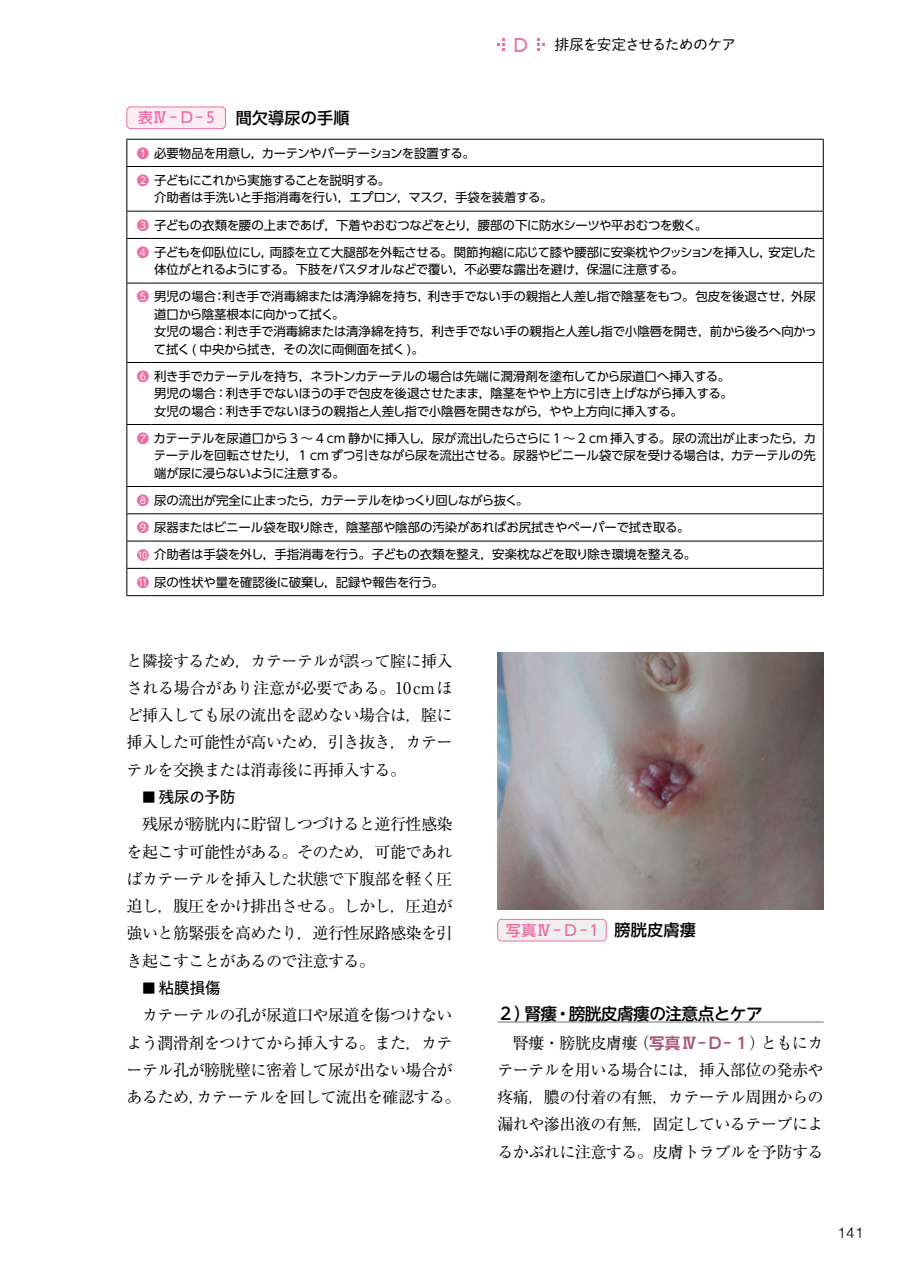
<style>
.page{position:relative;width:903px;height:1275px;background:#fff}
.page>*{position:absolute;margin:0;border:0;box-sizing:border-box;transform-origin:0 0}
.t1{font:500 19.78px "Avenir";color:#eb6ea5}
.t2{font:500 16.8px "UD Shin M Go Pro";letter-spacing:-.035em;color:#000}
.t3{font:16.1px/27.3px "Ryumin Pro";letter-spacing:-.04em;color:#000;text-align:justify}
.t4{font:500 16.1px "UD Shin Go Pro";letter-spacing:.01em;color:#000}
.t5{font:16.1px "PA1 Gothic Std N";letter-spacing:-.04em;color:#000}
.t6{font:500 14.88px "UD Shin Go Pro";color:#eb6ea5}
.t7{font:14.88px "P Shuei M Go Std N L";letter-spacing:-.065em;color:#000}
.t8{font:300 14.88px "Helvetica";color:#000}
.t9{font:12.42px/27.3px "UD Shin Go Pro";letter-spacing:-.025em;color:#000}
.s1{color:#eb6ea5}
.s2{font-size:9.28px;color:#fff}
.s3{font-size:12.95px}
.s4{font-family:"UD Shin Go Pro De";font-weight:700;font-size:15.58px;color:#a9587e}
</style>
<div class="page">
<hr style="left:497px;top:1021px;width:326px;height:2px;background:#b5b6b6">
<svg style="left:126px;top:106px;width:100px;height:23px;background:#fae1ec"></svg>
<hr style="left:152px;top:139px;width:671px;height:1px;background:#000">
<svg style="left:823px;top:140px;width:1px;height:26px"></svg>
<svg style="left:126px;top:139px;width:26px;height:28px"></svg>
<hr style="left:126px;top:167px;width:1px;height:44px;background:#000">
<hr style="left:152px;top:166px;width:671px;height:1px;background:#000">
<hr style="left:823px;top:167px;width:1px;height:44px;background:#000">
<hr style="left:152px;top:211px;width:671px;height:1px;background:#000">
<svg style="left:823px;top:211px;width:1px;height:27px"></svg>
<svg style="left:126px;top:211px;width:26px;height:28px"></svg>
<hr style="left:126px;top:239px;width:1px;height:44px;background:#000">
<hr style="left:152px;top:238px;width:671px;height:1px;background:#000">
<hr style="left:823px;top:239px;width:1px;height:44px;background:#000">
<svg style="left:127px;top:283px;width:25px;height:1px"></svg>
<hr style="left:126px;top:283px;width:1px;height:79px;background:#000">
<hr style="left:152px;top:283px;width:671px;height:1px;background:#000">
<hr style="left:823px;top:283px;width:1px;height:79px;background:#000">
<svg style="left:126px;top:362px;width:26px;height:1px"></svg>
<hr style="left:126px;top:363px;width:1px;height:61px;background:#000">
<hr style="left:152px;top:362px;width:671px;height:1px;background:#000">
<hr style="left:823px;top:363px;width:1px;height:61px;background:#000">
<svg style="left:126px;top:424px;width:26px;height:1px"></svg>
<hr style="left:126px;top:425px;width:1px;height:61px;background:#000">
<hr style="left:152px;top:424px;width:671px;height:1px;background:#000">
<hr style="left:823px;top:425px;width:1px;height:61px;background:#000">
<hr style="left:152px;top:486px;width:671px;height:1px;background:#000">
<hr style="left:152px;top:513px;width:671px;height:1px;background:#000">
<hr style="left:152px;top:541px;width:671px;height:1px;background:#000">
<hr style="left:152px;top:568px;width:671px;height:1px;background:#000">
<svg style="left:823px;top:487px;width:1px;height:108px"></svg>
<svg style="left:126px;top:486px;width:26px;height:110px"></svg>
<hr style="left:152px;top:595px;width:671px;height:1px;background:#000">
<div style="left:137px;top:549px;width:12px;height:12px;background:#eb6ea5;border-radius:50%"></div>
<div style="left:137px;top:576px;width:12px;height:12px;background:#eb6ea5;border-radius:50%"></div>
<svg style="left:497px;top:918px;width:110px;height:24px"></svg>
<img style="left:497px;top:652px;width:326px;height:257px">
<svg style="left:497px;top:38px;width:8px;height:13px"></svg>
<svg style="left:537px;top:38px;width:8px;height:13px"></svg>
<h1 class="t1" style="left:514px;top:28px;width:16px">D</h1>
<p class="t7" style="left:554px;top:34px;width:183px">排尿を安定させるためのケア</p>
<p class="t6" style="left:138px;top:106px;width:78px">表Ⅳ-D-5</p>
<p class="t4" style="left:236px;top:105px;width:115px">間欠導尿の手順</p>
<p class="t9" style="left:137px;top:139px;width:339px"><span class="s1">❶</span> 必要物品を用意し，カーテンやパーテーションを設置する。<br><span class="s1">❷</span> 子どもにこれから実施することを説明する。</p>
<p class="t9" style="left:137px;top:183px;width:681px;text-indent:17px">介助者は手洗いと手指消毒を行い，エプロン，マスク，手袋を装着する。<br><span class="s1">❸</span> 子どもの衣類を腰の上まであげ，下着やおむつなどをとり，腰部の下に防水シーツや平おむつを敷く。<br><span class="s1">❹</span> 子どもを仰臥位にし，両膝を立て大腿部を外転させる。関節拘縮に応じて膝や腰部に安楽枕やクッションを挿入し，安定した</p>
<p class="t9" style="left:137px;top:255px;width:680px;text-indent:17px">体位がとれるようにする。下肢をバスタオルなどで覆い，不必要な露出を避け，保温に注意する。<br><span class="s1">❺</span> 男児の場合：利き手で消毒綿または清浄綿を持ち，利き手でない手の親指と人差し指で陰茎をもつ。包皮を後退させ，外尿</p>
<p class="t9" style="left:154px;top:305px;width:664px;line-height:17.3px">道口から陰茎根本に向かって拭く。<br>女児の場合：利き手で消毒綿または清浄綿を持ち，利き手でない手の親指と人差し指で小陰唇を開き，前から後ろへ向かって拭く ( 中央から拭き，その次に両側面を拭く )。</p>
<p class="t9" style="left:154px;top:367px;width:580px;line-height:17.3px;text-indent:-17px"><span class="s1">❻</span> 利き手でカテーテルを持ち，ネラトンカテーテルの場合は先端に潤滑剤を塗布してから尿道口へ挿入する。男児の場合：利き手でないほうの手で包皮を後退させたまま，陰茎をやや上方に引き上げながら挿入する。女児の場合：利き手でないほうの親指と人差し指で小陰唇を開きながら，やや上方向に挿入する。</p>
<p class="t9" style="left:154px;top:429px;width:664px;line-height:17.3px;text-align:justify;text-indent:-17px"><span class="s1">❼</span> カテーテルを尿道口から３～４cm 静かに挿入し，尿が流出したらさらに１～２cm 挿入する。尿の流出が止まったら，カテーテルを回転させたり，１cm ずつ引きながら尿を流出させる。尿器やビニール袋で尿を受ける場合は，カテーテルの先端が尿に浸らないように注意する。</p>
<p class="t9" style="left:137px;top:486px;width:561px"><span class="s1">❽</span> 尿の流出が完全に止まったら，カテーテルをゆっくり回しながら抜く。<br><span class="s1">❾</span> 尿器またはビニール袋を取り除き，陰茎部や陰部の汚染があればお尻拭きやペーパーで拭き取る。<span class="s2">10</span> 介助者は手袋を外し，手指消毒を行う。子どもの衣類を整え，安楽枕などを取り除き環境を整える。<span class="s2">11</span> 尿の性状や量を確認後に破棄し，記録や報告を行う。</p>
<p class="t3" style="left:126px;top:646px;width:328px">と隣接するため，カテーテルが誤って腟に挿入される場合があり注意が必要である。10cmほど挿入しても尿の流出を認めない場合は，腟に挿入した可能性が高いため，引き抜き，カテーテルを交換または消毒後に再挿入する。</p>
<p class="t5" style="left:142px;top:788px;width:95px"><span class="s3">■</span> 残尿の予防</p>
<p class="t3" style="left:126px;top:809px;width:328px;text-indent:16px">残尿が膀胱内に貯留しつづけると逆行性感染を起こす可能性がある。そのため，可能であればカテーテルを挿入した状態で下腹部を軽く圧迫し，腹圧をかけ排出させる。しかし，圧迫が強いと筋緊張を高めたり，逆行性尿路感染を引き起こすことがあるので注意する。</p>
<p class="t5" style="left:142px;top:979px;width:80px"><span class="s3">■</span> 粘膜損傷</p>
<p class="t3" style="left:126px;top:1000px;width:336px;text-align:center">カテーテルの孔が尿道口や尿道を傷つけない<br>よう潤滑剤をつけてから挿入する。また，カテーテル孔が膀胱壁に密着して尿が出ない場合があるため，カテーテルを回して流出を確認する。</p>
<h2 class="t2" style="left:497px;top:1000px;width:267px">２）腎瘻・膀胱皮膚瘻の注意点とケア</h2>
<p class="t6" style="left:506px;top:918px;width:90px">写真Ⅳ-D-1</p>
<p class="t4" style="left:615px;top:916px;width:83px">膀胱皮膚瘻</p>
<p class="t3" style="left:497px;top:1028px;width:328px;text-indent:16px">腎瘻・膀胱皮膚瘻（<span class="s4">写真Ⅳ- D- １</span>）ともにカテーテルを用いる場合には，挿入部位の発赤や疼痛，膿の付着の有無，カテーテル周囲からの漏れや滲出液の有無，固定しているテープによるかぶれに注意する。皮膚トラブルを予防する</p>
<p class="t8" style="left:837px;top:1220px;width:27px">141</p>
</div>
